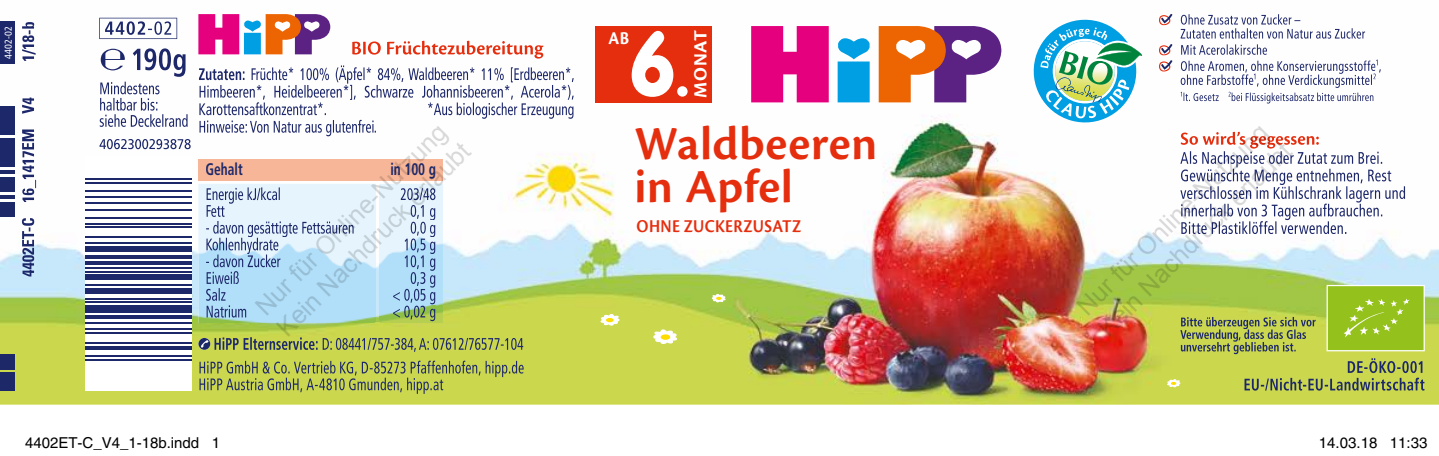
<style>
.page{position:relative;width:1439px;height:456px;background:#fff}
.page>*{position:absolute;margin:0;border:0;box-sizing:border-box;transform-origin:0 0}
.t1{font:900 88.5px "VAG Rounded";color:#fff;scale:.91 1}
.t2{font:600 49.25px/42.5px "Cronos Pro";letter-spacing:.01em;color:#e52e0e}
.t3{font:25px/30.2px "Arial";color:rgb(0 0 0/.15)}
.t4{font:700 19.25px "Cronos Pro";letter-spacing:.04em;color:#fff}
.t5{font:600 18.75px "Cronos Pro";letter-spacing:.02em;color:#e52e0e;scale:.9 1}
.t6{font:700 18.75px "Cronos Pro";color:#fff;scale:.9 1}
.t7{font:700 condensed 16.75px "Frutiger LT Pro";color:#1d286a;scale:.8 1}
.t8{font:15px "Helvetica";color:#000}
.t9{font:condensed 10px "Frutiger LT Pro";color:#fff}
.s1{font-size:60px}
</style>
<div class="page">
<img style="left:0;top:14px;width:1439px;height:390px">
<img style="left:1181px;top:316px;width:135px;height:13px">
<img style="left:1180px;top:329px;width:126px;height:12px">
<img style="left:1181px;top:341px;width:114px;height:13px">
<svg style="left:1159px;top:14px;width:13px;height:11px"></svg>
<img style="left:1180px;top:14px;width:120px;height:11px">
<img style="left:1180px;top:28px;width:185px;height:11px">
<img style="left:1181px;top:44px;width:86px;height:11px">
<svg style="left:1159px;top:44px;width:13px;height:28px"></svg>
<img style="left:1180px;top:60px;width:193px;height:14px">
<img style="left:1180px;top:74px;width:73px;height:11px">
<svg style="left:1253px;top:73px;width:2px;height:6px"></svg>
<img style="left:1257px;top:74px;width:115px;height:14px">
<svg style="left:1373px;top:59px;width:8px;height:20px"></svg>
<img style="left:1159px;top:92px;width:23px;height:4px">
<img style="left:1183px;top:92px;width:43px;height:9px">
<img style="left:1231px;top:92px;width:142px;height:11px">
<img style="left:1180px;top:132px;width:138px;height:16px">
<img style="left:1180px;top:151px;width:203px;height:16px">
<img style="left:1181px;top:168px;width:210px;height:17px">
<img style="left:1180px;top:186px;width:225px;height:16px">
<img style="left:1181px;top:203px;width:202px;height:17px">
<img style="left:1181px;top:221px;width:165px;height:13px">
<svg style="left:1326px;top:284px;width:98px;height:67px;background:#9ec632"></svg>
<img style="left:1347px;top:358px;width:75px;height:14px">
<img style="left:1244px;top:377px;width:180px;height:13px">
<svg style="left:198px;top:14px;width:132px;height:40px"></svg>
<div style="left:198px;top:159px;width:245px;height:21px;background:#f7b697"></div>
<img style="left:198px;top:184px;width:178px;height:138px">
<img style="left:379px;top:184px;width:64px;height:138px">
<img style="left:207px;top:187px;width:169px;height:16px">
<img style="left:379px;top:187px;width:56px;height:16px">
<img style="left:206px;top:205px;width:170px;height:116px">
<img style="left:379px;top:205px;width:57px;height:116px">
<img style="left:199px;top:360px;width:325px;height:16px">
<img style="left:199px;top:377px;width:244px;height:16px">
<svg style="left:198px;top:337px;width:12px;height:12px"></svg>
<img style="left:214px;top:337px;width:104px;height:12px">
<img style="left:318px;top:337px;width:205px;height:14px">
<img style="left:352px;top:41px;width:191px;height:17px">
<img style="left:199px;top:68px;width:46px;height:12px">
<img style="left:252px;top:65px;width:322px;height:19px">
<img style="left:199px;top:85px;width:375px;height:15px">
<img style="left:199px;top:103px;width:44px;height:12px">
<img style="left:244px;top:102px;width:329px;height:17px">
<img style="left:199px;top:120px;width:177px;height:16px">
<svg style="left:878px;top:26px;width:123px;height:76px"></svg>
<svg style="left:836px;top:33px;width:35px;height:69px"></svg>
<svg style="left:751px;top:26px;width:78px;height:76px;background:#e8208d"></svg>
<svg style="left:1028px;top:14px;width:117px;height:114px"></svg>
<div style="left:595px;top:26px;width:117px;height:76px;background:#e52e0e"></div>
<svg style="left:600px;top:313px;width:20px;height:12px"></svg>
<svg style="left:1166px;top:378px;width:14px;height:9px"></svg>
<svg style="left:653px;top:329px;width:24px;height:15px"></svg>
<div style="left:661px;top:334px;width:9px;height:5px;background:#fd0;border-radius:50%"></div>
<svg style="left:711px;top:293px;width:15px;height:9px"></svg>
<svg style="left:191px;top:283px;width:1px;height:34px"></svg>
<div style="left:85px;top:156px;width:106px;height:234px;background:#fff"></div>
<hr style="left:85px;top:358px;width:106px;height:2px;background:#1c286a">
<hr style="left:85px;top:355px;width:106px;height:2px;background:#1c286a">
<svg style="left:85px;top:346px;width:106px;height:3px"></svg>
<hr style="left:85px;top:341px;width:106px;height:2px;background:#1c286a">
<hr style="left:85px;top:332px;width:106px;height:2px;background:#1c286a">
<hr style="left:85px;top:328px;width:106px;height:2px;background:#1c286a">
<hr style="left:85px;top:322px;width:106px;height:2px;background:#1c286a">
<svg style="left:85px;top:315px;width:106px;height:3px"></svg>
<div style="left:85px;top:305px;width:106px;height:7px;background:#1c286a"></div>
<hr style="left:85px;top:301px;width:106px;height:2px;background:#1c286a">
<hr style="left:85px;top:297px;width:106px;height:2px;background:#1c286a">
<div style="left:85px;top:287px;width:106px;height:6px;background:#1c286a"></div>
<hr style="left:85px;top:284px;width:106px;height:2px;background:#1c286a">
<div style="left:85px;top:274px;width:106px;height:6px;background:#1c286a"></div>
<hr style="left:85px;top:270px;width:106px;height:2px;background:#1c286a">
<hr style="left:85px;top:266px;width:106px;height:2px;background:#1c286a">
<svg style="left:85px;top:261px;width:106px;height:3px"></svg>
<hr style="left:85px;top:255px;width:106px;height:4px;background:#1c286a">
<div style="left:85px;top:245px;width:106px;height:6px;background:#1c286a"></div>
<hr style="left:85px;top:241px;width:106px;height:2px;background:#1c286a">
<hr style="left:85px;top:236px;width:106px;height:2px;background:#1c286a">
<hr style="left:85px;top:226px;width:106px;height:2px;background:#1c286a">
<hr style="left:85px;top:222px;width:106px;height:2px;background:#1c286a">
<hr style="left:85px;top:217px;width:106px;height:1px;background:#1c286a">
<hr style="left:85px;top:209px;width:106px;height:2px;background:#1c286a">
<hr style="left:85px;top:201px;width:106px;height:2px;background:#1c286a">
<hr style="left:85px;top:196px;width:106px;height:1px;background:#1c286a">
<hr style="left:85px;top:190px;width:106px;height:2px;background:#1c286a">
<hr style="left:85px;top:182px;width:106px;height:2px;background:#1c286a">
<hr style="left:85px;top:178px;width:106px;height:2px;background:#1c286a">
<img style="left:22px;top:22px;width:14px;height:254px">
<img style="left:99px;top:139px;width:92px;height:10px">
<img style="left:100px;top:81px;width:60px;height:13px">
<img style="left:100px;top:98px;width:58px;height:12px">
<img style="left:100px;top:114px;width:88px;height:13px">
<img style="left:99px;top:18px;width:78px;height:21px">
<img style="left:105px;top:21px;width:40px;height:14px">
<img style="left:148px;top:21px;width:23px;height:14px">
<img style="left:0;top:21px;width:14px;height:43px">
<img style="left:0;top:106px;width:14px;height:29px">
<img style="left:0;top:138px;width:14px;height:29px">
<img style="left:0;top:170px;width:14px;height:4px">
<img style="left:0;top:177px;width:14px;height:14px">
<img style="left:0;top:195px;width:14px;height:3px">
<img style="left:0;top:202px;width:14px;height:14px">
<img style="left:0;top:354px;width:14px;height:15px">
<img style="left:0;top:372px;width:14px;height:18px">
<img style="left:101px;top:49px;width:24px;height:21px">
<img style="left:133px;top:48px;width:53px;height:29px">
<div style="left:43px;top:438px;width:6px;height:9px;border:1px solid #fff;border-radius:50%"></div>
<div style="left:42px;top:437px;width:8px;height:11px;border:1px solid #fff;border-radius:50%"></div>
<div style="left:1341px;top:438px;width:5px;height:9px;border:1px solid #fff;border-radius:50%"></div>
<div style="left:1339px;top:437px;width:9px;height:11px;border:1px solid #fff;border-radius:50%"></div>
<p class="t9" style="left:3px;top:58px;width:33px;rotate:-90deg">4402-02</p>
<p class="t6" style="left:608px;top:27px;width:25px">AB</p>
<h1 class="t1" style="left:631px;top:11px;width:67px">6<span class="s1">.</span></h1>
<p class="t4" style="left:689px;top:98px;width:69px;rotate:-90deg">MONAT</p>
<p class="t3" style="left:249px;top:300px;width:263px;rotate:-45deg">Nur für Online-Nutzung<br>Kein Nachdruck erlaubt</p>
<p class="t3" style="left:1070px;top:300px;width:263px;rotate:-45deg">Nur für Online-Nutzung<br>Kein Nachdruck erlaubt</p>
<h2 class="t2" style="left:634px;top:123px;width:244px">Waldbeeren in Apfel</h2>
<p class="t5" style="left:636px;top:215px;width:185px">OHNE ZUCKERZUSATZ</p>
<p class="t7" style="left:206px;top:159px;width:48px">Gehalt</p>
<p class="t7" style="left:390px;top:159px;width:58px">in 100 g</p>
<p class="t8" style="left:25px;top:434px;width:197px">4402ET-C_V4_1-18b.indd 1</p>
<p class="t8" style="left:1319px;top:434px;width:110px">14.03.18 11:33</p>
</div>
